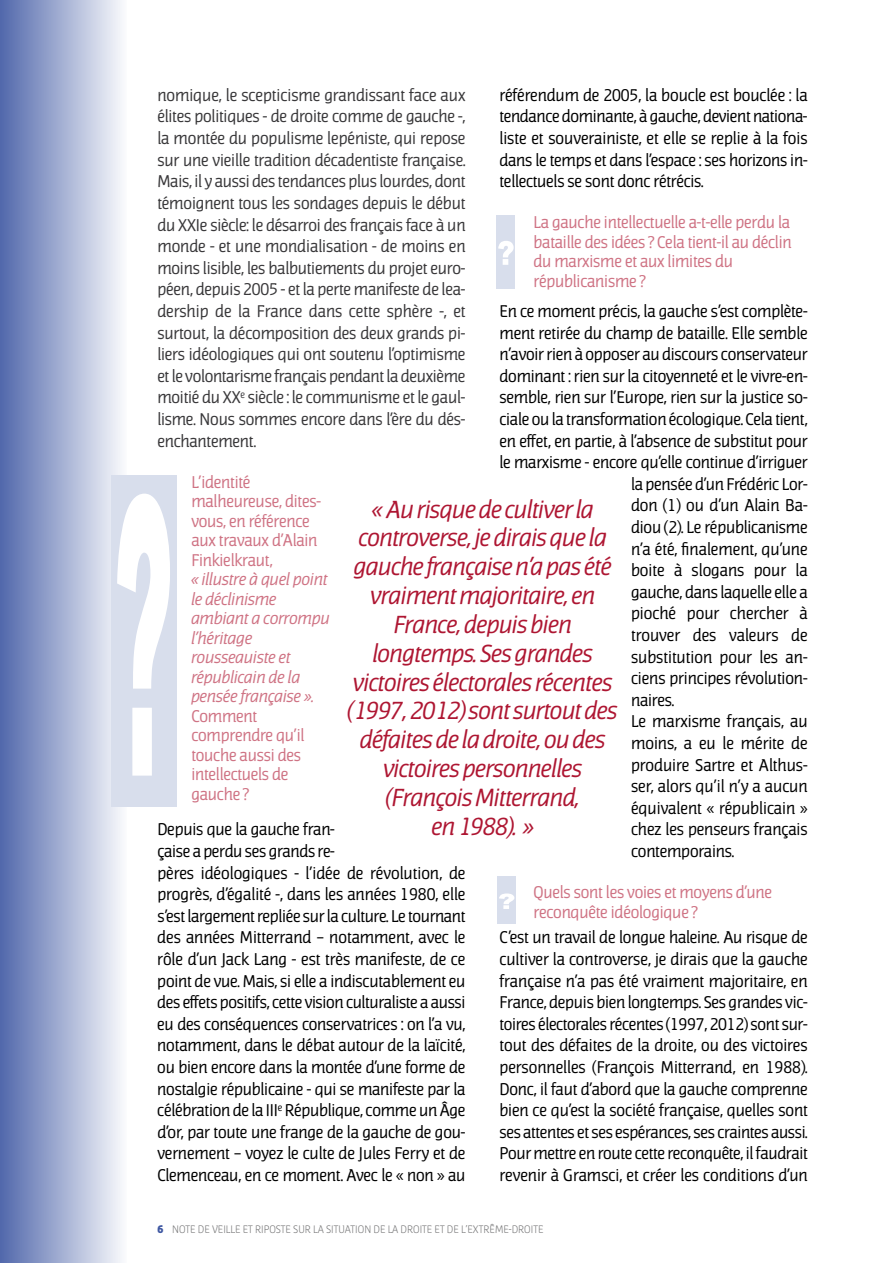
<style>
.page{position:relative;width:893px;height:1263px;background:#fff}
.page>*{position:absolute;margin:0;border:0;box-sizing:border-box;transform-origin:0 0}
.t1{font:italic 24px/28.8px "Jaures";letter-spacing:-.02em;color:#ae1632;text-align:center}
.t2{font:16.5px/21.6px "Jaures";letter-spacing:-.01em;color:#000;text-align:justify}
.t3{font:16.5px/21.6px "Jaures";letter-spacing:-.01em;color:#39383a;text-align:justify}
.t4{font:16.5px/19.5px "Jaures";letter-spacing:-.01em;color:#cf7384}
.t5{font:italic 16.5px/19.5px "Jaures";letter-spacing:-.01em;color:#cf7384}
.t6{font:300 10.5px "Jaures";letter-spacing:.005em;color:#747475}
.s1{font-weight:900;color:#3f58a2}
</style>
<div class="page">
<div style="left:0;top:0;width:127px;height:1263px;background:linear-gradient(to right,#5168ac,#fbfcfd)"></div>
<div style="left:496px;top:215px;width:19px;height:74px;background:#d8deec"></div>
<svg style="left:498px;top:241px;width:16px;height:24px"></svg>
<div style="left:111px;top:475px;width:65px;height:331px;background:#d8deec"></div>
<svg style="left:117px;top:494px;width:53px;height:282px"></svg>
<div style="left:497px;top:877px;width:19px;height:47px;background:#d8deec"></div>
<svg style="left:499px;top:893px;width:15px;height:16px"></svg>
<p class="t3" style="left:157px;top:84px;width:310px">nomique, le scepticisme grandissant face aux élites politiques - de droite comme de gauche -, la montée du populisme lepéniste, qui repose sur une vieille tradition décadentiste française.<br>Mais, il y aussi des tendances plus lourdes, dont témoignent tous les sondages depuis le début du XXIe siècle: le désarroi des français face à un monde - et une mondialisation - de moins en moins lisible, les balbutiements du projet euro&shy;péen, depuis 2005 - et la perte manifeste de lea&shy;dership de la France dans cette sphère -, et surtout, la décomposition des deux grands pi&shy;liers idéologiques qui ont soutenu l’optimisme et le volontarisme français pendant la deuxième moitié du XX<sup>e</sup> siècle : le communisme et le gaul&shy;lisme. Nous sommes encore dans l’ère du dés&shy;enchantement.</p>
<p class="t4" style="left:191px;top:472px;width:131px">L’identité malheureuse, dites&shy;vous, en référence aux travaux d’Alain<br>Finkielkraut,</p>
<p class="t5" style="left:191px;top:570px;width:140px">« illustre à quel point le déclinisme ambiant a corrompu l’héritage rousseauiste et républicain de la pensée française ».</p>
<p class="t4" style="left:191px;top:706px;width:115px">Comment comprendre qu’il touche aussi des intellectuels de gauche ?</p>
<p class="t2" style="left:157px;top:819px;width:310px;text-align:left">Depuis que la gauche fran-<br>çaise a perdu ses grands re-<br>pères idéologiques - l’idée de révolution, de progrès, d’égalité -, dans les années 1980, elle s’est largement repliée sur la culture. Le tournant des années Mitterrand – notamment, avec le rôle d’un Jack Lang - est très manifeste, de ce point de vue. Mais, si elle a indiscutablement eu des effets positifs, cette vision culturaliste a aussi eu des conséquences conservatrices : on l’a vu, notamment, dans le débat autour de la laïcité, ou bien encore dans la montée d’une forme de nostalgie républicaine - qui se manifeste par la célébration de la III<sup>e</sup> République, comme un Âge d’or, par toute une frange de la gauche de gou&shy;vernement – voyez le culte de Jules Ferry et de Clemenceau, en ce moment. Avec le « non » au</p>
<p class="t2" style="left:499px;top:84px;width:310px">référendum de 2005, la boucle est bouclée : la tendance dominante, à gauche, devient nationa&shy;liste et souverainiste, et elle se replie à la fois dans le temps et dans l’espace : ses horizons in&shy;tellectuels se sont donc rétrécis.</p>
<p class="t4" style="left:533px;top:213px;width:260px">La gauche intellectuelle a-t-elle perdu la bataille des idées ? Cela tient-il au déclin du marxisme et aux limites du républicanisme ?</p>
<p class="t2" style="left:499px;top:300px;width:309px">En ce moment précis, la gauche s’est complète-</p>
<p class="t2" style="left:499px;top:322px;width:310px">ment retirée du champ de bataille. Elle semble</p>
<p class="t2" style="left:499px;top:344px;width:310px">n’avoir rien à opposer au discours conservateur</p>
<p class="t2" style="left:499px;top:365px;width:309px">dominant : rien sur la citoyenneté et le vivre-en-</p>
<p class="t2" style="left:499px;top:387px;width:309px">semble, rien sur l’Europe, rien sur la justice so-</p>
<p class="t2" style="left:499px;top:408px;width:310px">ciale ou la transformation écologique. Cela tient,</p>
<p class="t2" style="left:499px;top:430px;width:310px">en effet, en partie, à l’absence de substitut pour</p>
<p class="t2" style="left:499px;top:452px;width:310px">le marxisme - encore qu’elle continue d’irriguer</p>
<p class="t2" style="left:631px;top:473px;width:178px">la pensée d’un Frédéric Lor-</p>
<p class="t2" style="left:631px;top:495px;width:178px">don (1) ou d’un Alain Ba-</p>
<p class="t2" style="left:631px;top:516px;width:178px">diou (2). Le républicanisme</p>
<p class="t2" style="left:631px;top:538px;width:178px">n’a été, finalement, qu’une</p>
<p class="t2" style="left:631px;top:560px;width:178px">boite à slogans pour la</p>
<p class="t2" style="left:631px;top:581px;width:178px">gauche, dans laquelle elle a</p>
<p class="t2" style="left:631px;top:603px;width:178px">pioché pour chercher à</p>
<p class="t2" style="left:631px;top:624px;width:178px">trouver des valeurs de</p>
<p class="t2" style="left:631px;top:646px;width:178px">substitution pour les an-</p>
<p class="t2" style="left:631px;top:668px;width:178px">ciens principes révolution-</p>
<p class="t2" style="left:631px;top:689px;width:45px">naires.</p>
<p class="t2" style="left:631px;top:711px;width:178px">Le marxisme français, au</p>
<p class="t2" style="left:631px;top:732px;width:178px">moins, a eu le mérite de</p>
<p class="t2" style="left:631px;top:754px;width:178px">produire Sartre et Althus-</p>
<p class="t2" style="left:631px;top:776px;width:178px">ser, alors qu’il n’y a aucun</p>
<p class="t2" style="left:631px;top:797px;width:178px">équivalent « républicain »</p>
<p class="t2" style="left:631px;top:819px;width:178px">chez les penseurs français</p>
<p class="t2" style="left:631px;top:840px;width:105px">contemporains.</p>
<p class="t4" style="left:533px;top:883px;width:240px">Quels sont les voies et moyens d’une reconquête idéologique ?</p>
<p class="t2" style="left:499px;top:927px;width:310px">C’est un travail de longue haleine. Au risque de cultiver la controverse, je dirais que la gauche française n’a pas été vraiment majoritaire, en France, depuis bien longtemps. Ses grandes vic&shy;toires électorales récentes (1997, 2012) sont sur&shy;tout des défaites de la droite, ou des victoires personnelles (François Mitterrand, en 1988).<br>Donc, il faut d’abord que la gauche comprenne bien ce qu’est la société française, quelles sont ses attentes et ses espérances, ses craintes aussi.<br>Pour mettre en route cette reconquête, il faudrait revenir à Gramsci, et créer les conditions d’un</p>
<p class="t1" style="left:348px;top:495px;width:271px">« Aurisquede cultiverla controverse, jediraisque la gauche françaisen’apas été vraimentmajoritaire, en<br>France,depuisbien longtemps. Sesgrandes victoires électorales récentes (1997,2012) sont surtoutdes défaitesde ladroite,oudes victoirespersonnelles (FrançoisMitterrand, en1988). »</p>
<p class="t6" style="left:157px;top:1223px;width:388px"><span class="s1">6</span> NOTE DE VEILLE ET RIPOSTE SUR LA SITUATION DE LA DROITE ET DE L’EXTRÊME-DROITE</p>
</div>
